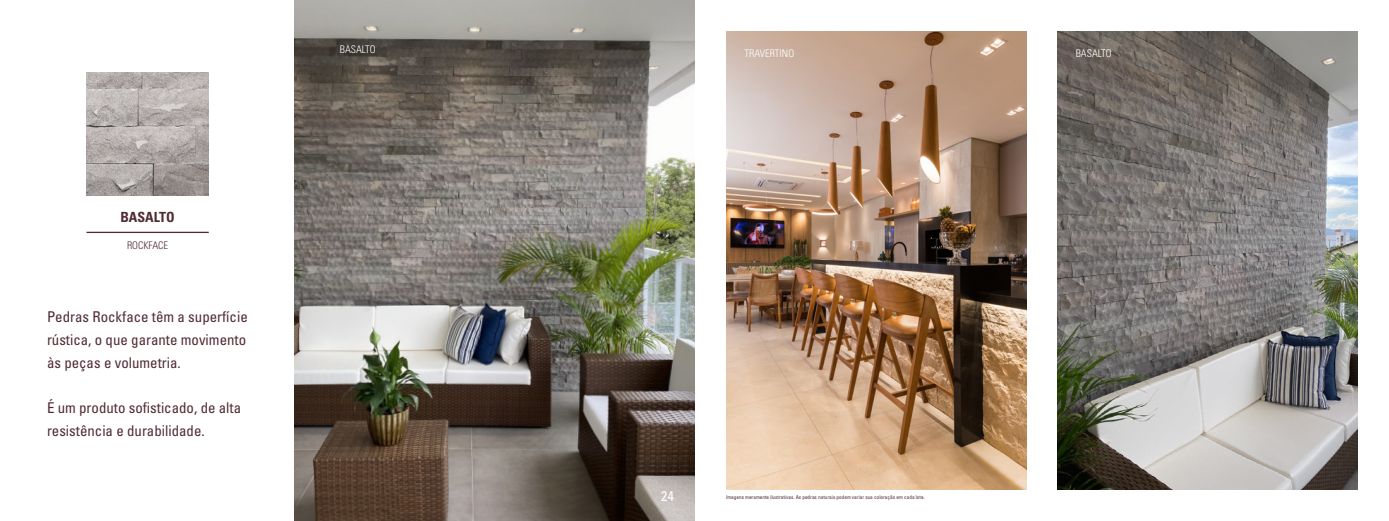
<style>
.page{position:relative;width:1389px;height:521px;background:#fff}
.page>*{position:absolute;margin:0;border:0;box-sizing:border-box;transform-origin:0 0}
.t1{font:condensed 14.88px/22.8px "Univers";color:#502b33;text-align:justify}
.t2{font:700 condensed 14px "Univers";color:#502b33}
.t3{font:condensed 14px "Univers";color:#fff}
.t4{font:300 condensed 10.5px "Univers";color:#fff}
.t5{font:300 condensed 10.5px "Univers";color:#502b33}
.t6{font:condensed 5.25px "Univers";color:#502b33}
</style>
<div class="page">
<img style="left:86px;top:73px;width:123px;height:122px">
<img style="left:295px;top:0;width:399px;height:521px">
<img style="left:726px;top:32px;width:300px;height:457px">
<img style="left:1057px;top:32px;width:300px;height:457px">
<hr style="left:86px;top:232px;width:123px;height:1px;background:#502b33">
<p class="t2" style="left:120px;top:209px;width:56px">BASALTO</p>
<p class="t5" style="left:127px;top:239px;width:43px">ROCKFACE</p>
<p class="t1" style="left:47px;top:305px;width:202px">Pedras Rockface têm a superfície rústica, o que garante movimento às peças e volumetria.</p>
<p class="t1" style="left:47px;top:396px;width:196px">É um produto sofisticado, de alta resistência e durabilidade.</p>
<p class="t4" style="left:340px;top:43px;width:37px">BASALTO</p>
<p class="t4" style="left:744px;top:47px;width:51px">TRAVERTINO</p>
<p class="t4" style="left:1076px;top:47px;width:37px">BASALTO</p>
<p class="t3" style="left:661px;top:487px;width:14px">24</p>
<p class="t6" style="left:726px;top:494px;width:200px">Imagens meramente ilustrativas. As pedras naturais podem variar sua coloração em cada lote.</p>
</div>
